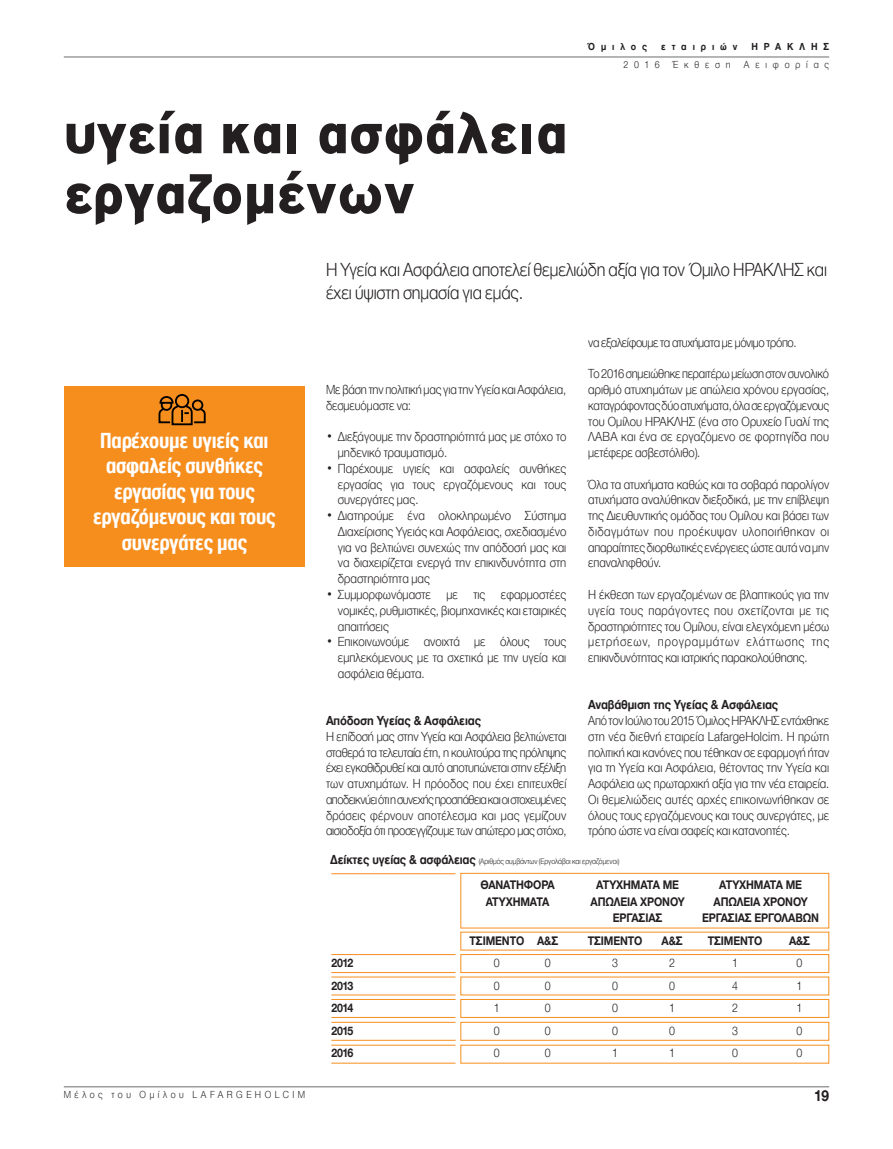
<style>
.page{position:relative;width:893px;height:1149px;background:#fff}
.page>*{position:absolute;margin:0;border:0;box-sizing:border-box;transform-origin:0 0}
.t1{font:900 60px/60px "PF Highway Gothic";color:#231f20}
.t2{font:700 22.5px/25.5px "CF Helvetica Cond";letter-spacing:-.01em;color:#fff;text-align:center}
.t3{font:300 19.5px/22.5px "CF Helvetica";letter-spacing:-.01em;color:#231f20;scale:.89 1}
.t4{font:700 16.5px "CF Helvetica";color:#231f20;scale:.9 1}
.t5{font:300 13.5px/15.8px "CF Helvetica";letter-spacing:-.005em;color:#231f20;text-align:justify;scale:.9 1}
.t6{font:300 13.5px/15.8px "CF Helvetica";letter-spacing:-.005em;color:#231f20;text-align:justify;scale:.89 1}
.t7{font:300 13.5px/15.8px "CF Helvetica";letter-spacing:-.005em;color:#231f20;text-align:justify;scale:.88 1}
.t8{font:700 13.5px "CF Helvetica";letter-spacing:-.01em;color:#231f20;scale:.89 1}
.t9{font:300 13.5px "CF Helvetica";letter-spacing:-.03em;color:#231f20;scale:.89 1}
.t10{font:700 12.75px/22.5px "CF Helvetica";letter-spacing:-.01em;color:#231f20;text-align:justify;scale:.89 1}
.t11{font:300 12.75px "CF Helvetica";color:#231f20;scale:.89 1}
.t12{font:300 10.5px "CF Helvetica";letter-spacing:.375em;color:#231f20;scale:.9 1}
.t13{font:700 10.5px "CF Helvetica";letter-spacing:.625em;color:#231f20;scale:.9 1}
.t14{font:300 10.5px "CF Helvetica";letter-spacing:.62em;color:#231f20;scale:.9 1}
.t15{font:300 8.25px "CF Helvetica";letter-spacing:-.01em;color:#231f20;scale:.89 1}
.s1{font-weight:700;font-size:13.5px}
</style>
<div class="page">
<div style="left:460px;top:872px;width:369px;height:56px;border:1px solid #f68e1e"></div>
<div style="left:460px;top:953px;width:369px;height:19px;border:1px solid #f68e1e"></div>
<div style="left:460px;top:998px;width:369px;height:19px;border:1px solid #f68e1e"></div>
<div style="left:460px;top:1021px;width:369px;height:19px;border:1px solid #f68e1e"></div>
<hr style="left:331px;top:873px;width:124px;height:1px;background:#f68e1e">
<hr style="left:331px;top:953px;width:124px;height:1px;background:#f68e1e">
<hr style="left:331px;top:976px;width:124px;height:1px;background:#f68e1e">
<hr style="left:331px;top:998px;width:124px;height:1px;background:#f68e1e">
<hr style="left:331px;top:1021px;width:124px;height:1px;background:#f68e1e">
<hr style="left:331px;top:1044px;width:124px;height:1px;background:#f68e1e">
<hr style="left:331px;top:971px;width:124px;height:1px;background:#f68e1e">
<hr style="left:331px;top:994px;width:124px;height:1px;background:#f68e1e">
<hr style="left:331px;top:1016px;width:124px;height:1px;background:#f68e1e">
<hr style="left:331px;top:1039px;width:124px;height:1px;background:#f68e1e">
<hr style="left:331px;top:1062px;width:124px;height:1px;background:#f68e1e">
<div style="left:64px;top:386px;width:241px;height:181px;background:#f68e1e"></div>
<svg style="left:159px;top:394px;width:47px;height:31px"></svg>
<hr style="left:64px;top:57px;width:765px;height:1px;background:#6c6d70">
<hr style="left:64px;top:1086px;width:765px;height:1px;background:#6c6d70">
<h1 class="t1" style="left:64px;top:103px;width:505px">υγεία και ασφάλεια εργαζομένων</h1>
<p class="t13" style="left:588px;top:40px;width:67px">Όμιλος</p>
<p class="t13" style="left:661px;top:40px;width:86px">εταιριών</p>
<p class="t13" style="left:751px;top:40px;width:88px">ΗΡΑΚΛΗΣ</p>
<p class="t12" style="left:624px;top:58px;width:42px">2016</p>
<p class="t12" style="left:673px;top:58px;width:65px">Έκθεση</p>
<p class="t14" style="left:744px;top:58px;width:96px">Αειφορίας</p>
<h2 class="t2" style="left:93px;top:427px;width:184px">Παρέχουμε υγιείς και ασφαλείς συνθήκες εργασίας για τους εργαζόμενους και τους συνεργάτες μας</h2>
<h3 class="t3" style="left:326px;top:258px;width:564px">Η Υγεία και Ασφάλεια αποτελεί θεμελιώδη αξία για τον Όμιλο ΗΡΑΚΛΗΣ και έχει ύψιστη σημασία για εμάς.</h3>
<p class="t6" style="left:326px;top:381px;width:272px">Με βάση την πολιτική μας για την Υγεία και Ασφάλεια, δεσμευόμαστε να:</p>
<p class="t5" style="left:338px;top:429px;width:255px;text-indent:-12px">• Διεξάγουμε την δραστηριότητά μας με στόχο το μηδενικό τραυματισμό.</p>
<p class="t5" style="left:338px;top:460px;width:255px;text-indent:-12px">• Παρέχουμε υγιείς και ασφαλείς συνθήκες εργασίας για τους εργαζόμενους και τους συνεργάτες μας.</p>
<p class="t5" style="left:338px;top:507px;width:255px;text-indent:-12px">• Διατηρούμε ένα ολοκληρωμένο Σύστημα Διαχείρισης Υγειάς και Ασφάλειας, σχεδιασμένο για να βελτιώνει συνεχώς την απόδοσή μας και να διαχειρίζεται ενεργά την επικινδυνότητα στη δραστηριότητα μας</p>
<p class="t5" style="left:338px;top:586px;width:255px;text-indent:-12px">• Συμμορφωνόμαστε με τις εφαρμοστέες νομικές, ρυθμιστικές, βιομηχανικές και εταιρικές απαιτήσεις</p>
<p class="t5" style="left:338px;top:633px;width:255px;text-indent:-12px">• Επικοινωνούμε ανοιχτά με όλους τους εμπλεκόμενους με τα σχετικά με την υγεία και ασφάλεια θέματα.</p>
<p class="t8" style="left:326px;top:713px;width:176px">Απόδοση Υγείας &amp; Ασφάλειας</p>
<p class="t5" style="left:326px;top:728px;width:269px">Η επίδοσή μας στην Υγεία και Ασφάλεια βελτιώνεται σταθερά τα τελευταία έτη, η κουλτούρα της πρόληψης έχει εγκαθιδρυθεί και αυτό αποτυπώνεται στην εξέλιξη των ατυχημάτων. Η πρόοδος που έχει επιτευχθεί αποδεικνύει ότι η συνεχής προσπάθεια και οι στοχευμένες δράσεις φέρνουν αποτέλεσμα και μας γεμίζουν αισιοδοξία ότι προσεγγίζουμε των απώτερο μας στόχο,</p>
<p class="t9" style="left:588px;top:335px;width:236px">να εξαλείφουμε τα ατυχήματα με μόνιμο τρόπο.</p>
<p class="t7" style="left:588px;top:366px;width:275px">Το 2016 σημειώθηκε περαιτέρω μείωση στον συνολικό αριθμό ατυχημάτων με απώλεια χρόνου εργασίας, καταγράφοντας δύο ατυχήματα, όλα σε εργαζόμενους του Ομίλου ΗΡΑΚΛΗΣ (ένα στο Ορυχείο Γυαλί της ΛΑΒΑ και ένα σε εργαζόμενο σε φορτηγίδα που μετέφερε ασβεστόλιθο).</p>
<p class="t6" style="left:588px;top:476px;width:272px">Όλα τα ατυχήματα καθώς και τα σοβαρά παρολίγον ατυχήματα αναλύθηκαν διεξοδικά, με την επίβλεψη της Διευθυντικής ομάδας του Ομίλου και βάσει των διδαγμάτων που προέκυψαν υλοποιήθηκαν οι απαραίτητες διορθωτικές ενέργειες ώστε αυτά να μην επαναληφθούν.</p>
<p class="t5" style="left:588px;top:586px;width:269px">Η έκθεση των εργαζομένων σε βλαπτικούς για την υγεία τους παράγοντες που σχετίζονται με τις δραστηριότητες του Ομίλου, είναι ελεγχόμενη μέσω μετρήσεων, προγραμμάτων ελάττωσης της επικινδυνότητας και ιατρικής παρακολούθησης.</p>
<p class="t8" style="left:588px;top:697px;width:215px">Αναβάθμιση της Υγείας &amp; Ασφάλειας</p>
<p class="t6" style="left:588px;top:712px;width:272px">Από τον Ιούλιο του 2015 Όμιλος ΗΡΑΚΛΗΣ εντάχθηκε στη νέα διεθνή εταιρεία LafargeHolcim. Η πρώτη πολιτική και κανόνες που τέθηκαν σε εφαρμογή ήταν για τη Υγεία και Ασφάλεια, θέτοντας την Υγεία και Ασφάλεια ως πρωταρχική αξία για την νέα εταιρεία.<br>Οι θεμελιώδεις αυτές αρχές επικοινωνήθηκαν σε όλους τους εργαζόμενους και τους συνεργάτες, με τρόπο ώστε να είναι σαφείς και κατανοητές.</p>
<p class="t15" style="left:330px;top:856px;width:326px"><span class="s1">Δείκτες υγείας &amp; ασφάλειας</span> (Αριθμός συμβάντων (Εργολάβοι και εργαζόμενοι)</p>
<p class="t10" style="left:480px;top:873px;width:85px">ΘΑΝΑΤΗΦΟΡΑ</p>
<p class="t10" style="left:596px;top:873px;width:95px">ΑΤΥΧΗΜΑΤΑ ΜΕ</p>
<p class="t10" style="left:719px;top:873px;width:95px">ΑΤΥΧΗΜΑΤΑ ΜΕ</p>
<p class="t10" style="left:486px;top:889px;width:73px">ΑΤΥΧΗΜΑΤΑ</p>
<p class="t10" style="left:591px;top:889px;width:107px">ΑΠΩΛΕΙΑ ΧΡΟΝΟΥ</p>
<p class="t10" style="left:713px;top:889px;width:107px">ΑΠΩΛΕΙΑ ΧΡΟΝΟΥ</p>
<p class="t10" style="left:613px;top:906px;width:57px">ΕΡΓΑΣΙΑΣ</p>
<p class="t10" style="left:702px;top:906px;width:133px">ΕΡΓΑΣΙΑΣ ΕΡΓΟΛΑΒΩΝ</p>
<p class="t10" style="left:470px;top:928px;width:101px">ΤΣΙΜΕΝΤΟ Α&amp;Σ</p>
<p class="t10" style="left:588px;top:928px;width:63px">ΤΣΙΜΕΝΤΟ</p>
<p class="t10" style="left:661px;top:928px;width:25px">Α&amp;Σ</p>
<p class="t10" style="left:708px;top:928px;width:63px">ΤΣΙΜΕΝΤΟ</p>
<p class="t10" style="left:789px;top:928px;width:25px">Α&amp;Σ</p>
<p class="t11" style="left:494px;top:955px;width:8px">0</p>
<p class="t11" style="left:545px;top:955px;width:8px">0</p>
<p class="t11" style="left:612px;top:955px;width:8px">3</p>
<p class="t11" style="left:669px;top:955px;width:8px">2</p>
<p class="t11" style="left:732px;top:955px;width:8px">1</p>
<p class="t11" style="left:797px;top:955px;width:8px">0</p>
<p class="t11" style="left:494px;top:978px;width:8px">0</p>
<p class="t11" style="left:545px;top:978px;width:8px">0</p>
<p class="t11" style="left:612px;top:978px;width:8px">0</p>
<p class="t11" style="left:669px;top:978px;width:8px">0</p>
<p class="t11" style="left:732px;top:978px;width:8px">4</p>
<p class="t11" style="left:797px;top:978px;width:8px">1</p>
<p class="t11" style="left:494px;top:1000px;width:8px">1</p>
<p class="t11" style="left:545px;top:1000px;width:8px">0</p>
<p class="t11" style="left:612px;top:1000px;width:8px">0</p>
<p class="t11" style="left:669px;top:1000px;width:8px">1</p>
<p class="t11" style="left:732px;top:1000px;width:8px">2</p>
<p class="t11" style="left:797px;top:1000px;width:8px">1</p>
<p class="t11" style="left:494px;top:1023px;width:8px">0</p>
<p class="t11" style="left:545px;top:1023px;width:8px">0</p>
<p class="t11" style="left:612px;top:1023px;width:8px">0</p>
<p class="t11" style="left:669px;top:1023px;width:8px">0</p>
<p class="t11" style="left:732px;top:1023px;width:8px">3</p>
<p class="t11" style="left:797px;top:1023px;width:8px">0</p>
<p class="t11" style="left:494px;top:1045px;width:8px">0</p>
<p class="t11" style="left:545px;top:1045px;width:8px">0</p>
<p class="t11" style="left:612px;top:1045px;width:8px">1</p>
<p class="t11" style="left:669px;top:1045px;width:8px">1</p>
<p class="t11" style="left:732px;top:1045px;width:8px">0</p>
<p class="t11" style="left:797px;top:1045px;width:8px">0</p>
<p class="t10" style="left:331px;top:951px;width:26px">2012<br>2013<br>2014<br>2015<br>2016</p>
<p class="t12" style="left:64px;top:1088px;width:270px">Μέλος του Ομίλου LAFARGEHOLCIM</p>
<p class="t4" style="left:814px;top:1086px;width:18px">19</p>
</div>
